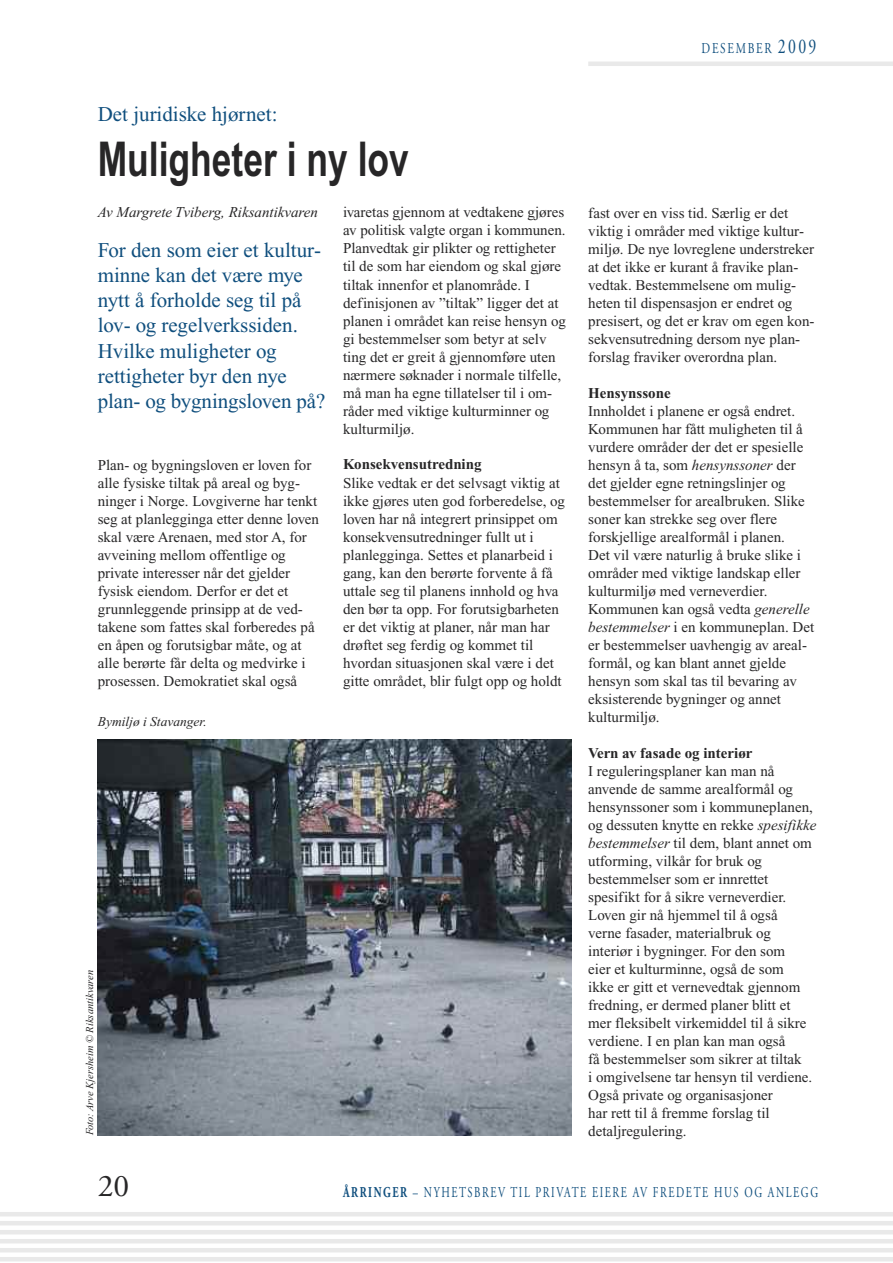
<style>
.page{position:relative;width:893px;height:1263px;background:#fff}
.page>*{position:absolute;margin:0;border:0;box-sizing:border-box;transform-origin:0 0}
.t1{font:700 48px "Arial Narrow";color:#272627;scale:.9 1}
.t2{font:31.5px "Adobe Garamond";color:#272627}
.t3{font:21px/25.2px "Times New Roman";color:#104f7e}
.t4{font:15px/18px "Times New Roman";color:#272627}
.t5{font:15px "Adobe Garamond";letter-spacing:.15em;color:#104f7e;scale:.7 1}
.t6{font:700 15px "Times New Roman";color:#272627}
.t7{font:italic 15px "Times New Roman";color:#272627}
.t8{font:15px "Adobe Garamond";letter-spacing:.15em;color:#104f7e;scale:.75 1}
.t9{font:italic 13.5px "Times New Roman";color:#272627}
.t10{font:italic 10.5px "Times New Roman";color:#272627}
.s1{font-size:21px}
.s2{font-style:italic}
.s3{font-weight:700}
</style>
<div class="page">
<hr style="left:588px;top:62px;width:305px;height:4px;background:#e9e9e9">
<hr style="left:0;top:1212px;width:893px;height:4px;background:#e9e9e9">
<hr style="left:0;top:1221px;width:893px;height:4px;background:#e9e9e9">
<hr style="left:0;top:1230px;width:893px;height:4px;background:#e9e9e9">
<hr style="left:0;top:1239px;width:893px;height:4px;background:#e9e9e9">
<hr style="left:0;top:1248px;width:893px;height:4px;background:#e9e9e9">
<hr style="left:0;top:1257px;width:893px;height:4px;background:#e9e9e9">
<img style="left:98px;top:740px;width:473px;height:395px">
<h3 class="t3" style="left:98px;top:103px;width:181px">Det juridiske hjørnet:</h3>
<h1 class="t1" style="left:98px;top:132px;width:347px">Muligheter i ny lov</h1>
<p class="t7" style="left:98px;top:206px;width:222px">Av Margrete Tviberg, Riksantikvaren</p>
<h3 class="t3" style="left:98px;top:239px;width:229px">For den som eier et kultur&shy;minne kan det være mye nytt å forholde seg til på lov- og regelverkssiden.<br>Hvilke muligheter og rettigheter byr den nye plan- og bygningsloven på?</h3>
<p class="t4" style="left:98px;top:457px;width:223px">Plan- og bygningsloven er loven for alle fysiske tiltak på areal og byg&shy;ninger i Norge. Lovgiverne har tenkt seg at planlegginga etter denne loven skal være Arenaen, med stor A, for avveining mellom offentlige og private interesser når det gjelder fysisk eiendom. Derfor er det et grunnleggende prinsipp at de ved&shy;takene som fattes skal forberedes på en åpen og forutsigbar måte, og at alle berørte får delta og medvirke i prosessen. Demokratiet skal også</p>
<p class="t9" style="left:98px;top:717px;width:110px">Bymiljø i Stavanger.</p>
<p class="t4" style="left:343px;top:205px;width:224px">ivaretas gjennom at vedtakene gjøres av politisk valgte organ i kommunen.<br>Planvedtak gir plikter og rettigheter til de som har eiendom og skal gjøre tiltak innenfor et planområde. I definisjonen av ”tiltak” ligger det at planen i området kan reise hensyn og gi bestemmelser som betyr at selv ting det er greit å gjennomføre uten nærmere søknader i normale tilfelle, må man ha egne tillatelser til i om&shy;råder med viktige kulturminner og kulturmiljø.</p>
<p class="t6" style="left:343px;top:459px;width:140px">Konsekvensutredning</p>
<p class="t4" style="left:343px;top:475px;width:223px">Slike vedtak er det selvsagt viktig at ikke gjøres uten god forberedelse, og loven har nå integrert prinsippet om konsekvensutredninger fullt ut i planlegginga. Settes et planarbeid i gang, kan den berørte forvente å få uttale seg til planens innhold og hva den bør ta opp. For forutsigbarheten er det viktig at planer, når man har drøftet seg ferdig og kommet til hvordan situasjonen skal være i det gitte området, blir fulgt opp og holdt</p>
<p class="t10" style="left:86px;top:1135px;width:167px;rotate:-90deg">Foto: Arve Kjersheim © Riksantikvaren</p>
<p class="t8" style="left:702px;top:43px;width:155px">DESEMBER <span class="s1">2009</span></p>
<p class="t4" style="left:588px;top:205px;width:228px">fast over en viss tid. Særlig er det viktig i områder med viktige kultur&shy;miljø. De nye lovreglene understreker at det ikke er kurant å fravike plan&shy;vedtak. Bestemmelsene om mulig&shy;heten til dispensasjon er endret og presisert, og det er krav om egen kon&shy;sekvensutredning dersom nye plan&shy;forslag fraviker overordna plan.</p>
<p class="t6" style="left:588px;top:388px;width:84px">Hensynssone</p>
<p class="t4" style="left:588px;top:403px;width:227px">Innholdet i planene er også endret.<br>Kommunen har fått muligheten til å vurdere områder der det er spesielle hensyn å ta, som <span class="s2">hensynssoner</span> der det gjelder egne retningslinjer og bestemmelser for arealbruken. Slike soner kan strekke seg over flere forskjellige arealformål i planen.<br>Det vil være naturlig å bruke slike i områder med viktige landskap eller kulturmiljø med verneverdier.<br>Kommunen kan også vedta <span class="s2">generelle bestemmelser</span> i en kommuneplan. Det er bestemmelser uavhengig av areal&shy;formål, og kan blant annet gjelde hensyn som skal tas til bevaring av eksisterende bygninger og annet kulturmiljø.</p>
<p class="t6" style="left:588px;top:748px;width:166px">Vern av fasade og interiør</p>
<p class="t4" style="left:588px;top:763px;width:230px">I reguleringsplaner kan man nå anvende de samme arealformål og hensynssoner som i kommuneplanen, og dessuten knytte en rekke <span class="s2">spesifikke bestemmelser</span> til dem, blant annet om utforming, vilkår for bruk og bestemmelser som er innrettet spesifikt for å sikre verneverdier.<br>Loven gir nå hjemmel til å også<br>verne fasader, materialbruk og interiør i bygninger. For den som<br>eier et kulturminne, også de som<br>ikke er gitt et vernevedtak gjennom fredning, er dermed planer blitt et mer fleksibelt virkemiddel til å sikre verdiene. I en plan kan man også<br>få bestemmelser som sikrer at tiltak<br>i omgivelsene tar hensyn til verdiene.<br>Også private og organisasjoner<br>har rett til å fremme forslag til detaljregulering.</p>
<h2 class="t2" style="left:98px;top:1174px;width:33px">20</h2>
<p class="t5" style="left:343px;top:1186px;width:680px"><span class="s3">ÅRRINGER</span> – NYHETSBREV TIL PRIVATE EIERE AV FREDETE HUS OG ANLEGG</p>
</div>
